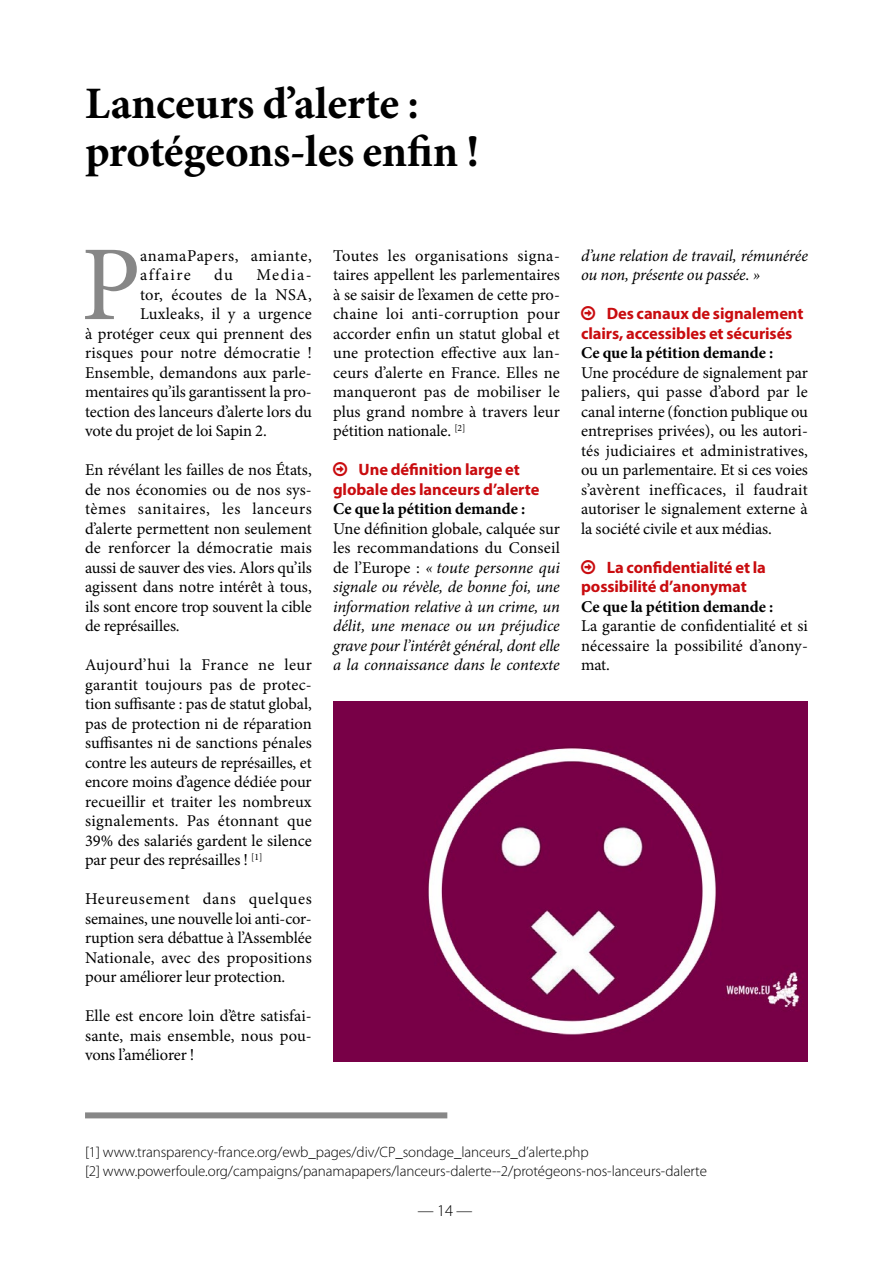
<style>
.page{position:relative;width:893px;height:1263px;background:#fff}
.page>*{position:absolute;margin:0;border:0;box-sizing:border-box;transform-origin:0 0}
.LETTRINE{font:106.5px "Minion Pro";color:#878787}
.TITRE{font:700 45px "Minion Pro";letter-spacing:-.005em;color:#000}
.LETTRINE-2{font:16.5px/19.5px "Minion Pro";color:#000;text-align:justify}
.t1{font:italic 16.5px/19.5px "Minion Pro";letter-spacing:-.01em;color:#000;text-align:justify}
.t2{font:700 16.5px/19.5px "Myriad Pro";letter-spacing:-.005em;color:#c90c0f}
.t3{font:700 16.5px "Minion Pro";letter-spacing:-.005em;color:#000}
.LETTRINE-3{font:16.5px/19.5px "Minion Pro";letter-spacing:.04em;color:#000}
.LETTRINE-4{font:16.5px "Minion Pro";letter-spacing:.02em;color:#000}
.t4{font:300 16.5px "Myriad Pro";color:#000}
.t5{font:300 15px "Myriad Pro";letter-spacing:-.005em;color:#000}
.s1{font-style:normal}
</style>
<div class="page">
<div style="left:85px;top:1112px;width:362px;height:6px;background:#878787"></div>
<img style="left:333px;top:702px;width:475px;height:360px">
<p class="TITRE" style="left:85px;top:72px;width:335px">Lanceurs d’alerte :</p>
<p class="TITRE" style="left:85px;top:120px;width:396px">protégeons-les enfin !</p>
<p class="LETTRINE" style="left:81px;top:214px;width:61px">P</p>
<p class="LETTRINE-3" style="left:140px;top:246px;width:173px">anamaPapers, amiante, affaire</p>
<p class="LETTRINE-2" style="left:214px;top:265px;width:20px">du</p>
<p class="LETTRINE-2" style="left:256px;top:265px;width:57px">Media-</p>
<p class="LETTRINE-4" style="left:140px;top:283px;width:173px">tor, écoutes de la NSA,</p>
<p class="LETTRINE-2" style="left:140px;top:304px;width:173px">Luxleaks, il y a urgence</p>
<p class="LETTRINE-2" style="left:85px;top:324px;width:228px">à protéger ceux qui prennent des</p>
<p class="LETTRINE-2" style="left:85px;top:343px;width:228px">risques pour notre démocratie !</p>
<p class="LETTRINE-2" style="left:85px;top:363px;width:228px">Ensemble, demandons aux parle-</p>
<p class="LETTRINE-2" style="left:85px;top:382px;width:228px">mentaires qu’ils garantissent la pro-</p>
<p class="LETTRINE-2" style="left:85px;top:402px;width:228px">tection des lanceurs d’alerte lors du</p>
<p class="LETTRINE-2" style="left:85px;top:421px;width:183px">vote du projet de loi Sapin 2.</p>
<p class="LETTRINE-2" style="left:85px;top:460px;width:228px">En révélant les failles de nos États, de nos économies ou de nos sys&shy;tèmes sanitaires, les lanceurs d’alerte permettent non seulement de renforcer la démocratie mais aussi de sauver des vies. Alors qu’ils agissent dans notre intérêt à tous, ils sont encore trop souvent la cible de représailles.</p>
<p class="LETTRINE-2" style="left:85px;top:655px;width:228px">Aujourd’hui la France ne leur garantit toujours pas de protec&shy;tion suffisante : pas de statut global, pas de protection ni de réparation suffisantes ni de sanctions pénales contre les auteurs de représailles, et encore moins d’agence dédiée pour recueillir et traiter les nombreux signalements. Pas étonnant que 39% des salariés gardent le silence par peur des représailles ! <sup>[1]</sup></p>
<p class="LETTRINE-2" style="left:85px;top:889px;width:228px">Heureusement dans quelques semaines, une nouvelle loi anti-cor&shy;ruption sera débattue à l’Assemblée Nationale, avec des propositions pour améliorer leur protection.</p>
<p class="LETTRINE-2" style="left:85px;top:1006px;width:228px">Elle est encore loin d’être satisfai&shy;sante, mais ensemble, nous pou&shy;vons l’améliorer !</p>
<p class="LETTRINE-2" style="left:333px;top:246px;width:228px">Toutes les organisations signa&shy;taires appellent les parlementaires à se saisir de l’examen de cette pro&shy;chaine loi anti-corruption pour accorder enfin un statut global et une protection effective aux lan&shy;ceurs d’alerte en France. Elles ne manqueront pas de mobiliser le plus grand nombre à travers leur pétition nationale. <sup>[2]</sup></p>
<p class="t2" style="left:333px;top:459px;width:208px;text-align:center">Une définition large et globale des lanceurs d’alerte</p>
<p class="t3" style="left:333px;top:497px;width:194px">Ce que la pétition demande :</p>
<p class="t1" style="left:333px;top:518px;width:228px"><span class="s1">Une définition globale, calquée sur les recommandations du Conseil de l’Europe :</span> « toute personne qui signale ou révèle, de bonne foi, une information relative à un crime, un délit, une menace ou un préjudice grave pour l’intérêt général, dont elle a la connaissance dans le contexte</p>
<p class="t1" style="left:581px;top:245px;width:228px">d’une relation de travail, rémunérée ou non, présente ou passée. »</p>
<p class="t2" style="left:581px;top:303px;width:224px;text-indent:26px">Des canaux de signalement clairs, accessibles et sécurisés</p>
<p class="t3" style="left:581px;top:341px;width:194px">Ce que la pétition demande :</p>
<p class="LETTRINE-2" style="left:581px;top:363px;width:228px">Une procédure de signalement par paliers, qui passe d’abord par le canal interne (fonction publique ou entreprises privées), ou les autori&shy;tés judiciaires et administratives, ou un parlementaire. Et si ces voies s’avèrent inefficaces, il faudrait autoriser le signalement externe à la société civile et aux médias.</p>
<p class="t2" style="left:581px;top:557px;width:186px;text-indent:26px">La confidentialité et la possibilité d’anonymat</p>
<p class="t3" style="left:581px;top:595px;width:194px">Ce que la pétition demande :</p>
<p class="LETTRINE-2" style="left:581px;top:616px;width:228px">La garantie de confidentialité et si nécessaire la possibilité d’anony&shy;mat.</p>
<p class="t5" style="left:85px;top:1142px;width:505px">[1] www.transparency-france.org/ewb_pages/div/CP_sondage_lanceurs_d’alerte.php</p>
<p class="t5" style="left:85px;top:1162px;width:623px">[2] www.powerfoule.org/campaigns/panamapapers/lanceurs-dalerte--2/protégeons-nos-lanceurs-dalerte</p>
<p class="t4" style="left:418px;top:1200px;width:57px">— 14 —</p>
</div>
